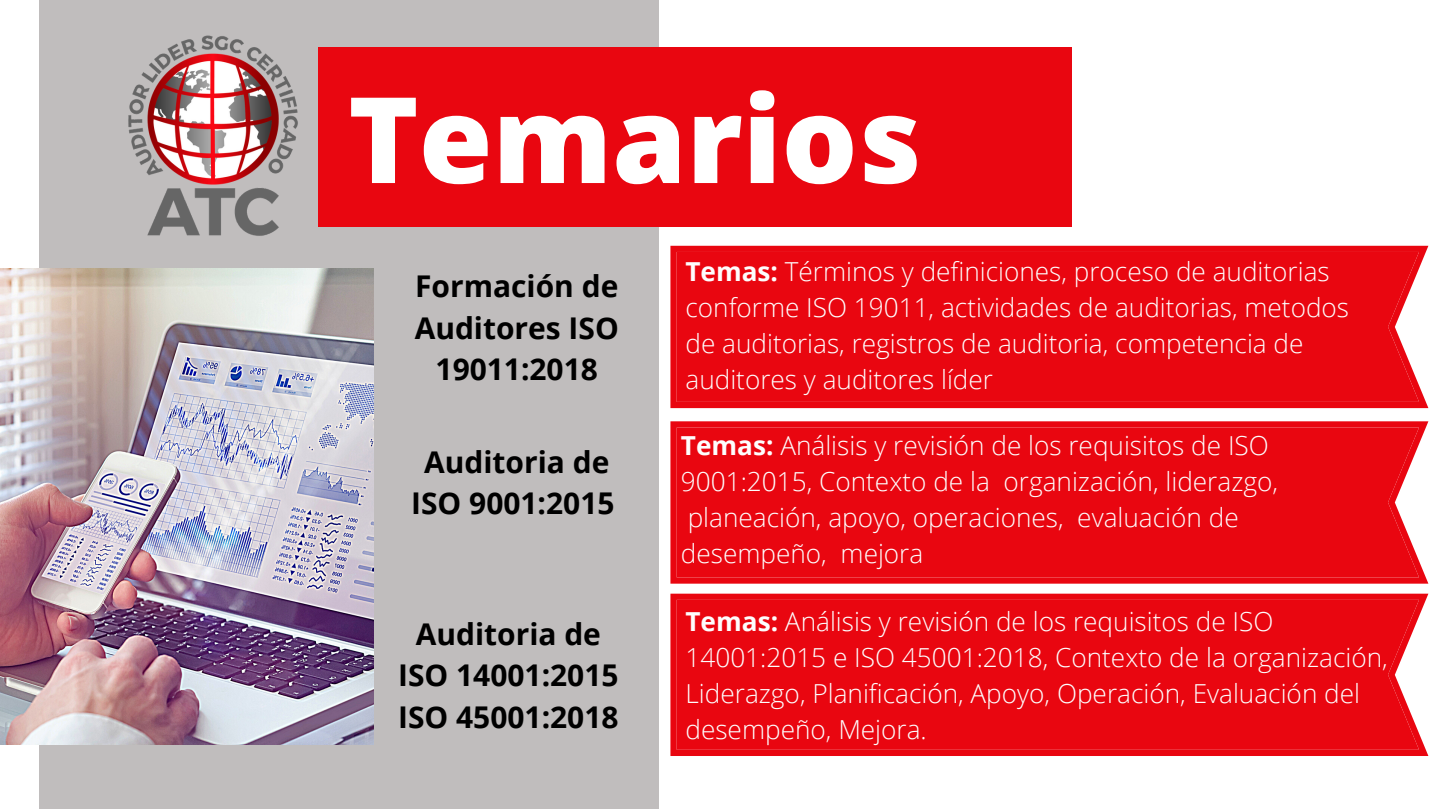
<style>
.page{position:relative;width:1440px;height:810px;background:#fff}
.page>*{position:absolute;margin:0;border:0;box-sizing:border-box;transform-origin:0 0}
.t1{font:800 119.5px "Open Sans";color:#fff}
.t2{font:700 29.9px/41.2px "Open Sans";color:#000;text-align:center}
.t3{font:300 26.2px/36px "Open Sans";color:#fefdfd}
.s1{font-weight:700}
</style>
<div class="page">
<div style="left:39px;top:0;width:620px;height:809px;background:#c0bdbd"></div>
<img style="left:0;top:268px;width:373px;height:476px">
<div style="left:319px;top:47px;width:753px;height:180px;background:#e90610"></div>
<img style="left:128px;top:35px;width:170px;height:201px">
<div style="left:670px;top:246px;width:758px;height:162px;background:#e90610"></div>
<div style="left:670px;top:421px;width:758px;height:163px;background:#e90610"></div>
<div style="left:670px;top:594px;width:758px;height:162px;background:#e90610"></div>
<p class="t1" style="left:348px;top:55px;width:575px">Temarios</p>
<p class="t2" style="left:415px;top:265px;width:206px">Formación de<br>Auditores ISO<br>19011:2018</p>
<p class="t2" style="left:424px;top:441px;width:187px">Auditoria de</p>
<p class="t2" style="left:411px;top:482px;width:205px">ISO 9001:2015</p>
<p class="t2" style="left:416px;top:613px;width:187px">Auditoria de</p>
<p class="t2" style="left:398px;top:654px;width:222px">ISO 14001:2015</p>
<p class="t2" style="left:398px;top:695px;width:222px">ISO 45001:2018</p>
<p class="t3" style="left:685px;top:253px;width:665px"><span class="s1">Temas:</span> Términos y definiciones, proceso de auditorias conforme ISO 19011, actividades de auditorias, metodos de auditorias, registros de auditoria, competencia de auditores y auditores líder</p>
<p class="t3" style="left:681px;top:426px;width:599px"><span class="s1">Temas:</span> Análisis y revisión de los requisitos de ISO 9001:2015, Contexto de la organización, liderazgo, planeación, apoyo, operaciones, evaluación de desempeño, mejora</p>
<p class="t3" style="left:685px;top:602px;width:704px"><span class="s1">Temas:</span> Análisis y revisión de los requisitos de ISO 14001:2015 e ISO 45001:2018, Contexto de la organización, Liderazgo, Planificación, Apoyo, Operación, Evaluación del desempeño, Mejora.</p>
</div>
